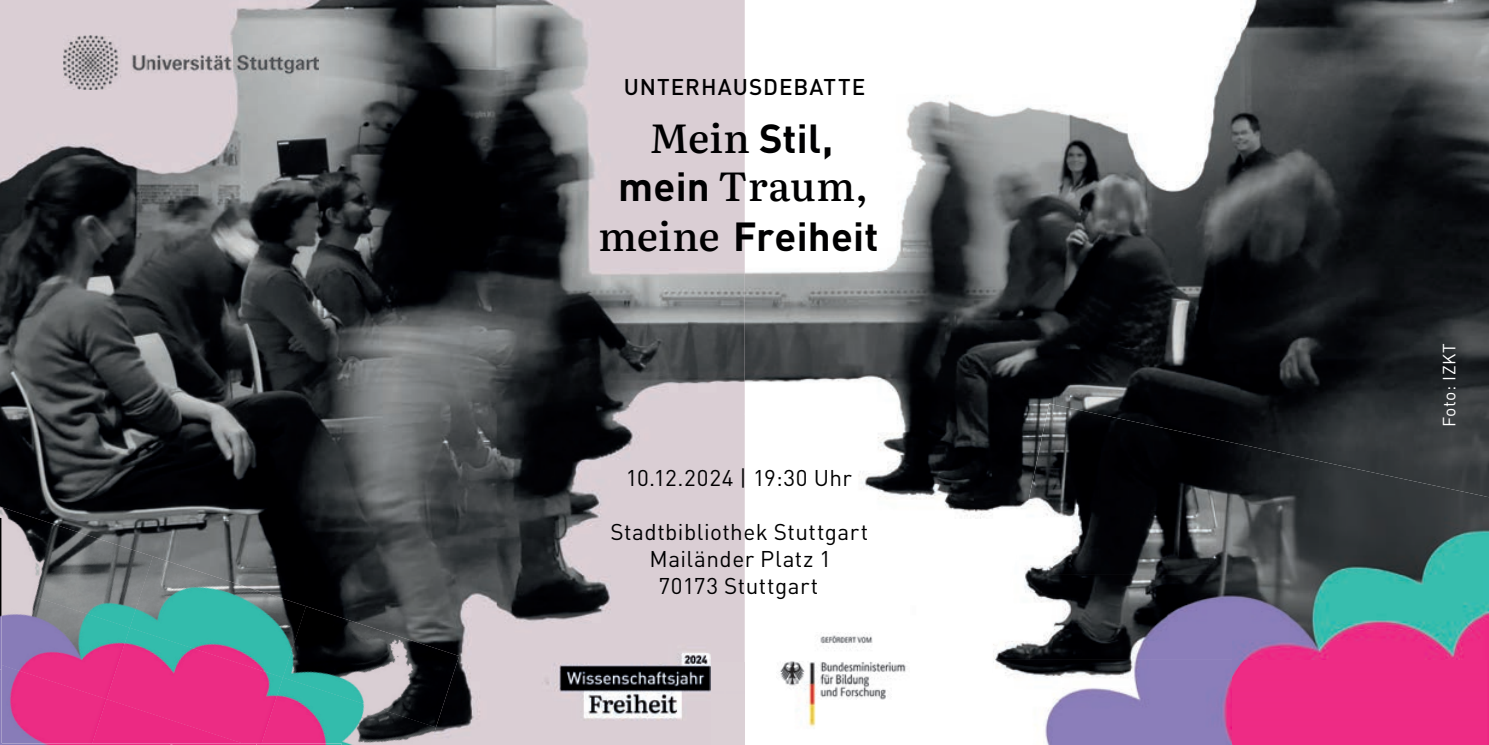
<style>
.page{position:relative;width:1489px;height:745px;background:#fff}
.page>*{position:absolute;margin:0;border:0;box-sizing:border-box;transform-origin:0 0}
.t1{font:700 40px "DIN Pro";letter-spacing:.005em;color:#000001}
.t2{font:500 40px "Literata 36 pt";letter-spacing:.015em;color:#000001}
.t3{font:22.5px/27px "DIN Pro";letter-spacing:.02em;color:#000001;text-align:center}
.t4{font:500 22.5px "DIN Pro";letter-spacing:.045em;color:#000001}
.t5{font:17.5px "DIN Pro";letter-spacing:.03em;color:#fff}
.s1{font-family:"Literata 36 pt";font-weight:500}
.s2{font-family:"DIN Pro";font-weight:700}
</style>
<div class="page">
<img style="left:744px;top:0;width:496px;height:413px">
<img style="left:1240px;top:0;width:248px;height:488px">
<img style="left:744px;top:413px;width:286px;height:331px">
<img style="left:1232px;top:413px;width:9px;height:29px">
<img style="left:0;top:0;width:496px;height:578px">
<img style="left:496px;top:0;width:248px;height:661px">
<img style="left:306px;top:578px;width:190px;height:83px">
<img style="left:436px;top:661px;width:96px;height:83px">
<div style="left:710px;top:661px;width:34px;height:83px;background:#dbd0d5"></div>
<img style="left:976px;top:659px;width:512px;height:85px">
<img style="left:994px;top:573px;width:494px;height:86px">
<img style="left:1012px;top:488px;width:476px;height:86px">
<img style="left:1030px;top:403px;width:202px;height:86px">
<img style="left:1232px;top:442px;width:219px;height:47px">
<img style="left:0;top:506px;width:153px;height:79px">
<img style="left:130px;top:556px;width:176px;height:71px">
<img style="left:283px;top:605px;width:176px;height:122px">
<img style="left:1px;top:585px;width:129px;height:79px">
<img style="left:106px;top:627px;width:177px;height:116px">
<img style="left:261px;top:677px;width:175px;height:67px">
<img style="left:1px;top:664px;width:106px;height:79px">
<div style="left:92px;top:698px;width:152px;height:45px;background:#ec2c84"></div>
<img style="left:0;top:517px;width:1px;height:151px">
<img style="left:0;top:668px;width:1px;height:75px">
<img style="left:173px;top:743px;width:83px;height:1px">
<img style="left:256px;top:743px;width:86px;height:1px">
<img style="left:1px;top:743px;width:170px;height:1px">
<img style="left:532px;top:624px;width:178px;height:120px">
<img style="left:776px;top:632px;width:133px;height:97px">
<img style="left:63px;top:35px;width:255px;height:55px">
<p class="t4" style="left:623px;top:68px;width:243px">UNTERHAUSDEBATTE</p>
<h1 class="t1" style="left:649px;top:105px;width:185px"><span class="s1">Mein</span> Stil,</h1>
<h1 class="t2" style="left:618px;top:154px;width:252px"><span class="s2">mein</span> Traum,</h1>
<h1 class="t1" style="left:598px;top:203px;width:281px"><span class="s1">meine</span> Freiheit</h1>
<p class="t3" style="left:626px;top:462px;width:228px">10.12.2024 | 19:30 Uhr</p>
<p class="t3" style="left:610px;top:516px;width:259px">Stadtbibliothek Stuttgart<br>Mailänder Platz 1<br>70173 Stuttgart</p>
<p class="t5" style="left:1434px;top:427px;width:85px;rotate:-90deg">Foto: IZKT</p>
</div>
